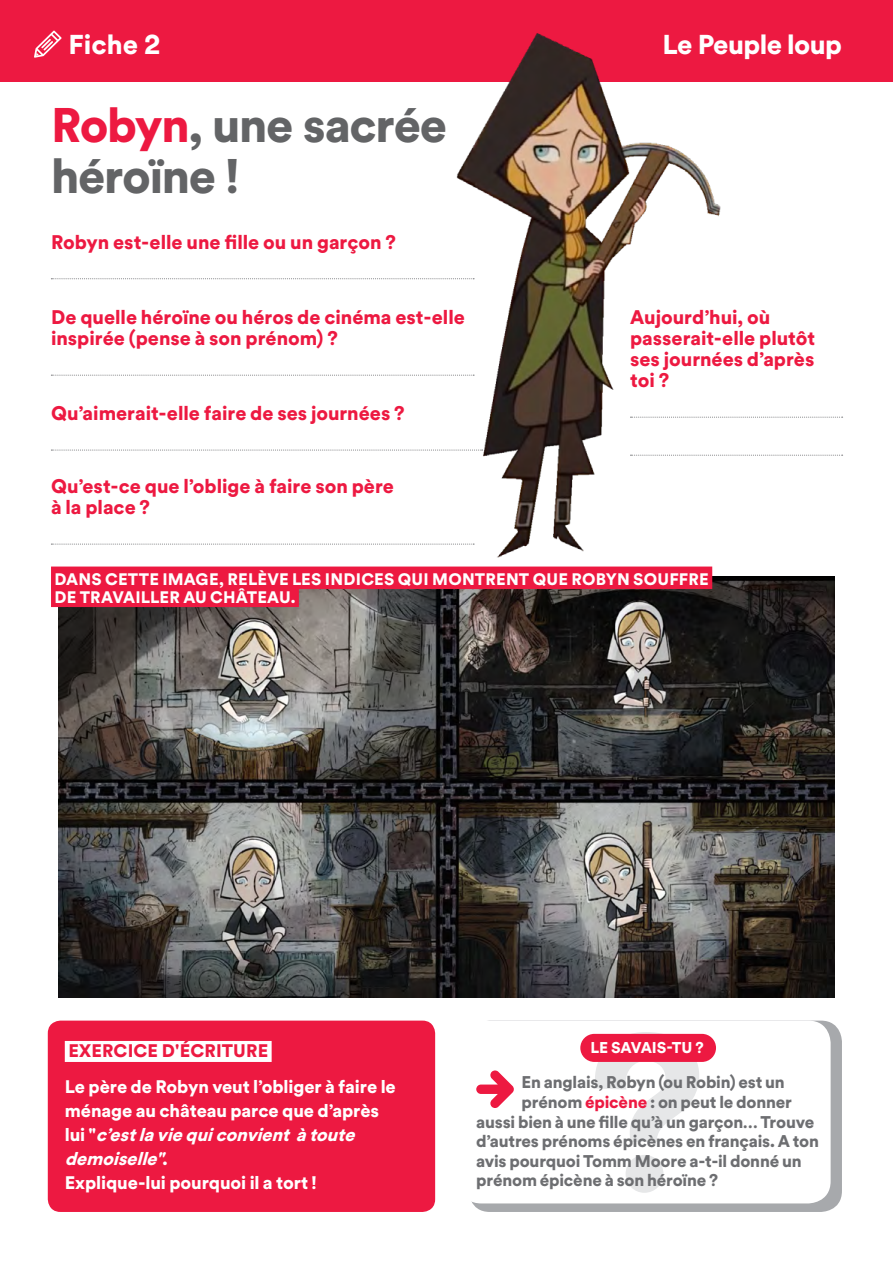
<style>
.page{position:relative;width:893px;height:1263px;background:#fff}
.page>*{position:absolute;margin:0;border:0;box-sizing:border-box;transform-origin:0 0}
.Titre_fiche{font:900 48px/51px "Circular Spotify Text";letter-spacing:-.025em;color:#636466}
.t1{font:900 27px "Circular Spotify Text";letter-spacing:-.02em;color:#fff}
.Txt_intro_lettrine{font:900 19.5px/21px "Circular Spotify Text";color:#ed1941}
.chapo_13_pts{font:900 18px/24px "Circular Spotify Text";letter-spacing:-.005em;color:#fff}
.TXT_surligné_rouge{font:900 18px "Circular Spotify Text";letter-spacing:.01em;color:#ed1941}
.Le_savais-tu{font:900 16.8px "Circular Spotify Text";letter-spacing:-.01em;color:#6d6e71}
.Txt_book_9_pts_cop{font:900 16.5px "Circular Spotify Text";letter-spacing:.015em;color:#fff}
.Titre_fiche-2{font:900 15.45px "Circular Spotify Text";letter-spacing:-.015em;color:#fff}
.s1{color:#ed1941}
.s2{font-style:italic}
</style>
<div class="page">
<div style="left:0;top:0;width:893px;height:82px;background:#ed1941"></div>
<svg style="left:34px;top:31px;width:28px;height:27px"></svg>
<img style="left:412px;top:33px;width:330px;height:542px">
<svg style="left:51px;top:278px;width:423px;height:1px"></svg>
<svg style="left:51px;top:544px;width:423px;height:1px"></svg>
<svg style="left:51px;top:375px;width:423px;height:1px"></svg>
<svg style="left:630px;top:417px;width:213px;height:1px"></svg>
<svg style="left:630px;top:455px;width:213px;height:1px"></svg>
<svg style="left:51px;top:450px;width:432px;height:1px"></svg>
<img style="left:59px;top:577px;width:775px;height:420px">
<div style="left:469px;top:1020px;width:373px;height:192px;background:#a7a9ac;border-radius:21px"></div>
<div style="left:459px;top:1020px;width:372px;height:183px;background:#fff;border-radius:22px"></div>
<svg style="left:595px;top:1032px;width:104px;height:161px"></svg>
<div style="left:580px;top:1034px;width:136px;height:28px;background:#ed1941;border-radius:14px"></div>
<svg style="left:476px;top:1070px;width:38px;height:38px"></svg>
<div style="left:48px;top:1020px;width:387px;height:192px;background:#ed1941;border-radius:13px"></div>
<div style="left:65px;top:1041px;width:207px;height:21px;background:#fff"></div>
<div style="left:51px;top:566px;width:661px;height:23px;background:#ed1941"></div>
<div style="left:51px;top:584px;width:248px;height:23px;background:#ed1941"></div>
<p class="t1" style="left:68px;top:26px;width:94px">Fiche 2</p>
<p class="Titre_fiche" style="left:51px;top:101px;width:398px"><span class="s1">Robyn</span>, une sacrée héroïne !</p>
<p class="Txt_intro_lettrine" style="left:51px;top:232px;width:346px">Robyn est-elle une fille ou un garçon ?</p>
<h2 class="t1" style="left:662px;top:26px;width:181px">Le Peuple loup</h2>
<p class="Txt_intro_lettrine" style="left:51px;top:307px;width:415px">De quelle héroïne ou héros de cinéma est-elle inspirée (pense à son prénom) ?</p>
<p class="Txt_intro_lettrine" style="left:630px;top:307px;width:187px">Aujourd’hui, où passerait-elle plutôt ses journées d’après toi ?</p>
<p class="Txt_intro_lettrine" style="left:51px;top:403px;width:355px">Qu’aimerait-elle faire de ses journées ?</p>
<p class="Txt_intro_lettrine" style="left:51px;top:476px;width:344px">Qu’est-ce que l’oblige à faire son père à la place ?</p>
<p class="Txt_book_9_pts_cop" style="left:54px;top:567px;width:656px">DANS CETTE IMAGE, RELÈVE LES INDICES QUI MONTRENT QUE ROBYN SOUFFRE</p>
<p class="Txt_book_9_pts_cop" style="left:54px;top:585px;width:243px">DE TRAVAILLER AU CHÂTEAU.</p>
<p class="TXT_surligné_rouge" style="left:68px;top:1038px;width:201px">EXERCICE D'ÉCRITURE</p>
<p class="chapo_13_pts" style="left:65px;top:1075px;width:333px">Le père de Robyn veut l’obliger à faire le ménage au château parce que d’après<br>l u i " <span class="s2">c’estlaviequiconvientàtoute demoiselle"</span>.<br>Explique-lui pourquoi il a tort !</p>
<p class="Titre_fiche-2" style="left:590px;top:1036px;width:115px">LE SAVAIS-TU ?</p>
<p class="Le_savais-tu" style="left:522px;top:1071px;width:265px">En anglais, Robyn (ou Robin) est un</p>
<p class="Le_savais-tu" style="left:522px;top:1090px;width:272px">prénom <span class="s1">épicène</span> : on peut le donner</p>
<p class="Le_savais-tu" style="left:476px;top:1110px;width:340px">aussi bien à une fille qu’à un garçon… Trouve</p>
<p class="Le_savais-tu" style="left:476px;top:1129px;width:344px">d’autres prénoms épicènes en français. A ton</p>
<p class="Le_savais-tu" style="left:476px;top:1149px;width:327px">avis pourquoi Tomm Moore a-t-il donné un</p>
<p class="Le_savais-tu" style="left:476px;top:1169px;width:243px">prénom épicène à son héroïne ?</p>
</div>
